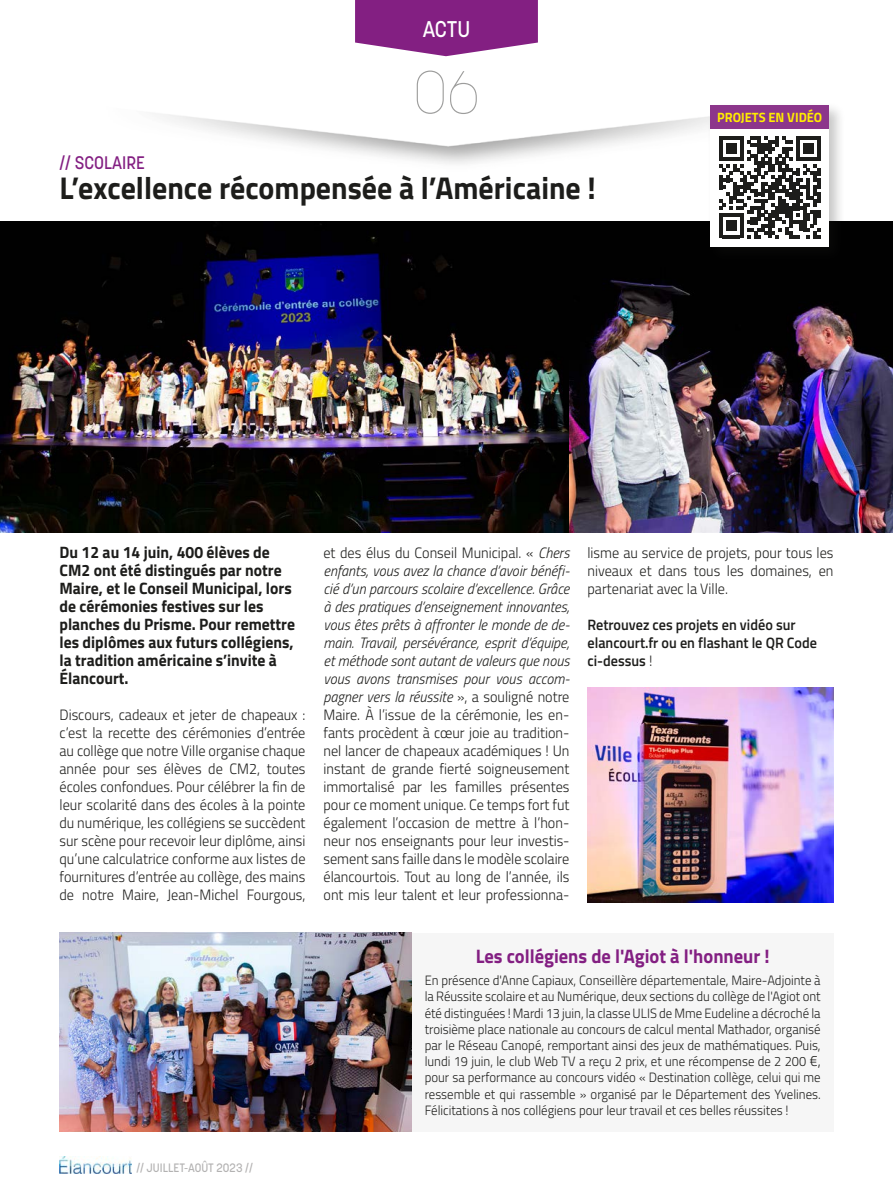
<style>
.page{position:relative;width:893px;height:1191px;background:#fff}
.page>*{position:absolute;margin:0;border:0;box-sizing:border-box;transform-origin:0 0}
.t1{font:100 60px "Korolev";color:#9d9d9c;scale:.95 1}
.t2{font:700 31.5px "Cairo";color:#1d1d1b;scale:.95 1}
.t3{font:500 22.5px "Korolev";color:#fff;scale:.95 1}
.t4{font:700 19.5px "Cairo";color:#831f82;scale:.95 1}
.t5{font:500 18px "Korolev";color:#831f82;scale:.95 1}
.t6{font:700 16.5px/18px "Cairo";color:#1d1d1b;scale:.95 1}
.t7{font:300 15px/18px "Cairo";color:#1d1d1b;text-align:justify;scale:.95 1}
.t8{font:600 15px/18px "Cairo";color:#1d1d1b;scale:.95 1}
.t9{font:300 13.5px/16.2px "Cairo";color:#1d1d1b;text-align:justify;scale:.95 1}
.t10{font:700 13.5px "Cairo";color:#ffed00;scale:.95 1}
.t11{font:500 12.15px "Korolev";color:#b3b2b2;scale:.95 1}
.s1{font-style:italic}
.s2{font-weight:300}
.s3{font-size:15px}
</style>
<div class="page">
<img style="left:60px;top:1157px;width:72px;height:16px">
<svg style="left:355px;top:0;width:183px;height:56px;background:#913990"></svg>
<div style="left:60px;top:933px;width:773px;height:198px;background:#f6f6f6"></div>
<img style="left:60px;top:933px;width:352px;height:198px">
<img style="left:0;top:221px;width:893px;height:312px">
<div style="left:707px;top:102px;width:139px;height:162px;background:#1d1d1b;opacity:.25"></div>
<div style="left:710px;top:128px;width:119px;height:119px;background:#fff"></div>
<svg style="left:719px;top:137px;width:101px;height:101px"></svg>
<div style="left:710px;top:106px;width:119px;height:23px;background:#8c368b"></div>
<img style="left:587px;top:687px;width:246px;height:215px">
<h3 class="t3" style="left:423px;top:15px;width:51px">ACTU</h3>
<h1 class="t1" style="left:413px;top:54px;width:71px">06</h1>
<p class="t5" style="left:60px;top:151px;width:91px">// SCOLAIRE</p>
<h2 class="t2" style="left:60px;top:162px;width:566px">L’excellence récompensée à l’Américaine !</h2>
<p class="t10" style="left:717px;top:106px;width:112px">PROJETS EN VIDÉO</p>
<p class="t6" style="left:60px;top:543px;width:249px">Du 12 au 14 juin, 400 élèves de<br>CM2 ont été distingués par notre<br>Maire, et le Conseil Municipal, lors de cérémonies festives sur les planches du Prisme. Pour remettre les diplômes aux futurs collégiens, la tradition américaine s’invite à<br>Élancourt.</p>
<p class="t7" style="left:60px;top:706px;width:260px">Discours, cadeaux et jeter de chapeaux : c’est la recette des cérémonies d’entrée au collège que notre Ville organise chaque année pour ses élèves de CM2, toutes écoles confondues. Pour célébrer la fin de leur scolarité dans des écoles à la pointe du numérique, les collégiens se succèdent sur scène pour recevoir leur diplôme, ainsi qu’une calculatrice conforme aux listes de fournitures d’entrée au collège, des mains de notre Maire, Jean-Michel Fourgous,</p>
<p class="t11" style="left:136px;top:1160px;width:124px">// JUILLET-AOÛT 2023 //</p>
<p class="t7" style="left:323px;top:544px;width:261px">et des élus du Conseil Municipal. « <span class="s1">Chers enfants, vous avez la chance d’avoir bénéfi&shy;cié d’un parcours scolaire d’excellence. Grâce à des pratiques d’enseignement innovantes, vous êtes prêts à affronter le monde de de&shy;main. Travail, persévérance, esprit d’équipe, et méthode sont autant de valeurs que nous vous avons transmises pour vous accom&shy;pagner vers la réussite</span> », a souligné notre Maire. À l’issue de la cérémonie, les en&shy;fants procèdent à cœur joie au tradition&shy;nel lancer de chapeaux académiques ! Un instant de grande fierté soigneusement immortalisé par les familles présentes pour ce moment unique. Ce temps fort fut également l’occasion de mettre à l’hon&shy;neur nos enseignants pour leur investis&shy;sement sans faille dans le modèle scolaire élancourtois. Tout au long de l’année, ils ont mis leur talent et leur professionna-</p>
<p class="t7" style="left:587px;top:544px;width:260px">lisme au service de projets, pour tous les niveaux et dans tous les domaines, en partenariat avec la Ville.</p>
<p class="t8" style="left:587px;top:616px;width:243px">Retrouvez ces projets en vidéo sur elancourt.fr ou en flashant le QR Code ci-dessus <span class="s2">!</span></p>
<h3 class="t4" style="left:476px;top:940px;width:311px">Les collégiens de l'Agiot à l'honneur !</h3>
<p class="t9" style="left:425px;top:972px;width:418px">En présence d'Anne Capiaux, Conseillère départementale, Maire-Adjointe à la Réussite scolaire et au Numérique, deux sections du collège de l'Agiot ont été distinguées ! Mardi 13 juin, la classe ULIS de Mme Eudeline a décroché la troisième place nationale au concours de calcul mental Mathador, organisé par le Réseau Canopé, remportant ainsi des jeux de mathématiques. Puis, lundi 19 juin, le club Web TV a reçu 2 prix, et une récompense de 2 200 <span class="s3">€, </span>pour sa performance au concours vidéo « Destination collège, celui qui me ressemble et qui rassemble » organisé par le Département des Yvelines.<br>Félicitations à nos collégiens pour leur travail et ces belles réussites !</p>
</div>
